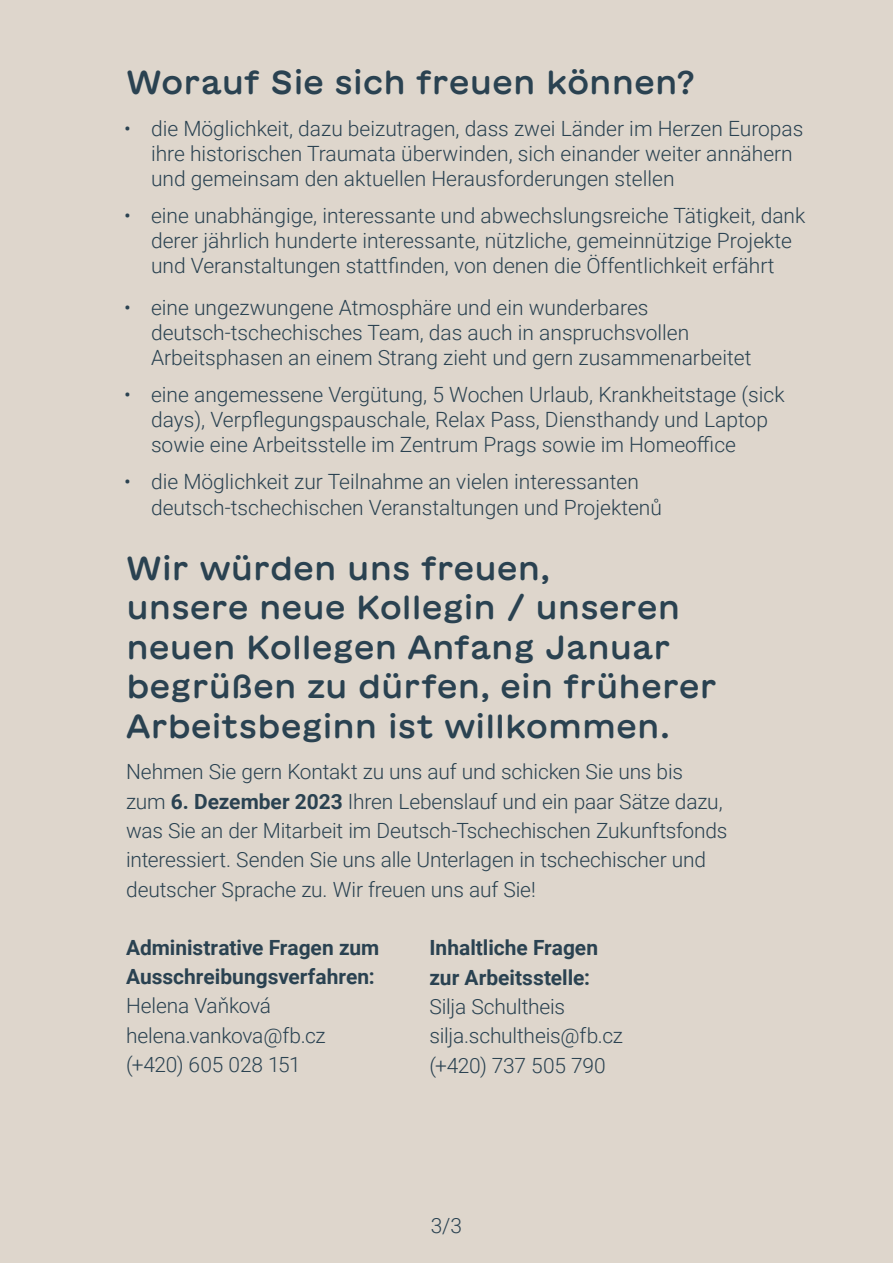
<style>
.page{position:relative;width:893px;height:1263px;background:#ded6cc}
.page>*{position:absolute;margin:0;border:0;box-sizing:border-box;transform-origin:0 0}
.t1{font:500 33px/39.6px "GT Maru";letter-spacing:-.015em;color:#2a4251}
.t2{font:300 21px/25.2px "Roboto";color:#2a4251}
.t3{font:700 21px/29.2px "Roboto";color:#2a4251}
.s1{font-weight:700}
.s2{font-weight:300}
</style>
<div class="page">
<p class="t1" style="left:126px;top:62px;width:571px">Worauf Sie sich freuen können?</p>
<p class="t2" style="left:151px;top:115px;width:654px;text-indent:-27px">• die Möglichkeit, dazu beizutragen, dass zwei Länder im Herzen Europas ihre historischen Traumata überwinden, sich einander weiter annähern und gemeinsam den aktuellen Herausforderungen stellen</p>
<p class="t2" style="left:151px;top:202px;width:656px;text-indent:-27px">• eine unabhängige, interessante und abwechslungsreiche Tätigkeit, dank derer jährlich hunderte interessante, nützliche, gemeinnützige Projekte und Veranstaltungen stattfinden, von denen die Öffentlichkeit erfährt</p>
<p class="t2" style="left:151px;top:294px;width:602px;text-indent:-27px">• eine ungezwungene Atmosphäre und ein wunderbares deutsch-tschechisches Team, das auch in anspruchsvollen<br>Arbeitsphasen an einem Strang zieht und gern zusammenarbeitet</p>
<p class="t2" style="left:151px;top:381px;width:635px;text-indent:-27px">• eine angemessene Vergütung, 5 Wochen Urlaub, Krankheitstage (sick days), Verpflegungspauschale, Relax Pass, Diensthandy und Laptop sowie eine Arbeitsstelle im Zentrum Prags sowie im Homeoffice</p>
<p class="t2" style="left:151px;top:469px;width:512px;text-indent:-27px">• die Möglichkeit zur Teilnahme an vielen interessanten deutsch-tschechischen Veranstaltungen und Projektenů</p>
<p class="t1" style="left:126px;top:548px;width:593px">Wir würden uns freuen,<br>unsere neue Kollegin / unseren neuen Kollegen Anfang Januar begrüßen zu dürfen, ein früherer<br>Arbeitsbeginn ist willkommen.</p>
<p class="t2" style="left:126px;top:756px;width:603px;line-height:29.2px">Nehmen Sie gern Kontakt zu uns auf und schicken Sie uns bis zum <span class="s1">6. Dezember 2023</span> Ihren Lebenslauf und ein paar Sätze dazu, was Sie an der Mitarbeit im Deutsch-Tschechischen Zukunftsfonds interessiert. Senden Sie uns alle Unterlagen in tschechischer und deutscher Sprache zu. Wir freuen uns auf Sie!</p>
<p class="t3" style="left:126px;top:932px;width:255px">Administrative Fragen zum<br>Ausschreibungsverfahren:<br><span class="s2">Helena Vaňková</span></p>
<p class="t2" style="left:126px;top:1022px;width:201px">helena.vankova@fb.cz</p>
<p class="t2" style="left:126px;top:1051px;width:176px">(+420) 605 028 151</p>
<p class="t3" style="left:429px;top:932px;width:170px">Inhaltliche Fragen zur Arbeitsstelle:<br><span class="s2">Silja Schultheis</span></p>
<p class="t2" style="left:429px;top:1022px;width:195px">silja.schultheis@fb.cz</p>
<p class="t2" style="left:429px;top:1052px;width:178px">(+420) 737 505 790</p>
<p class="t2" style="left:431px;top:1212px;width:33px">3/3</p>
</div>
